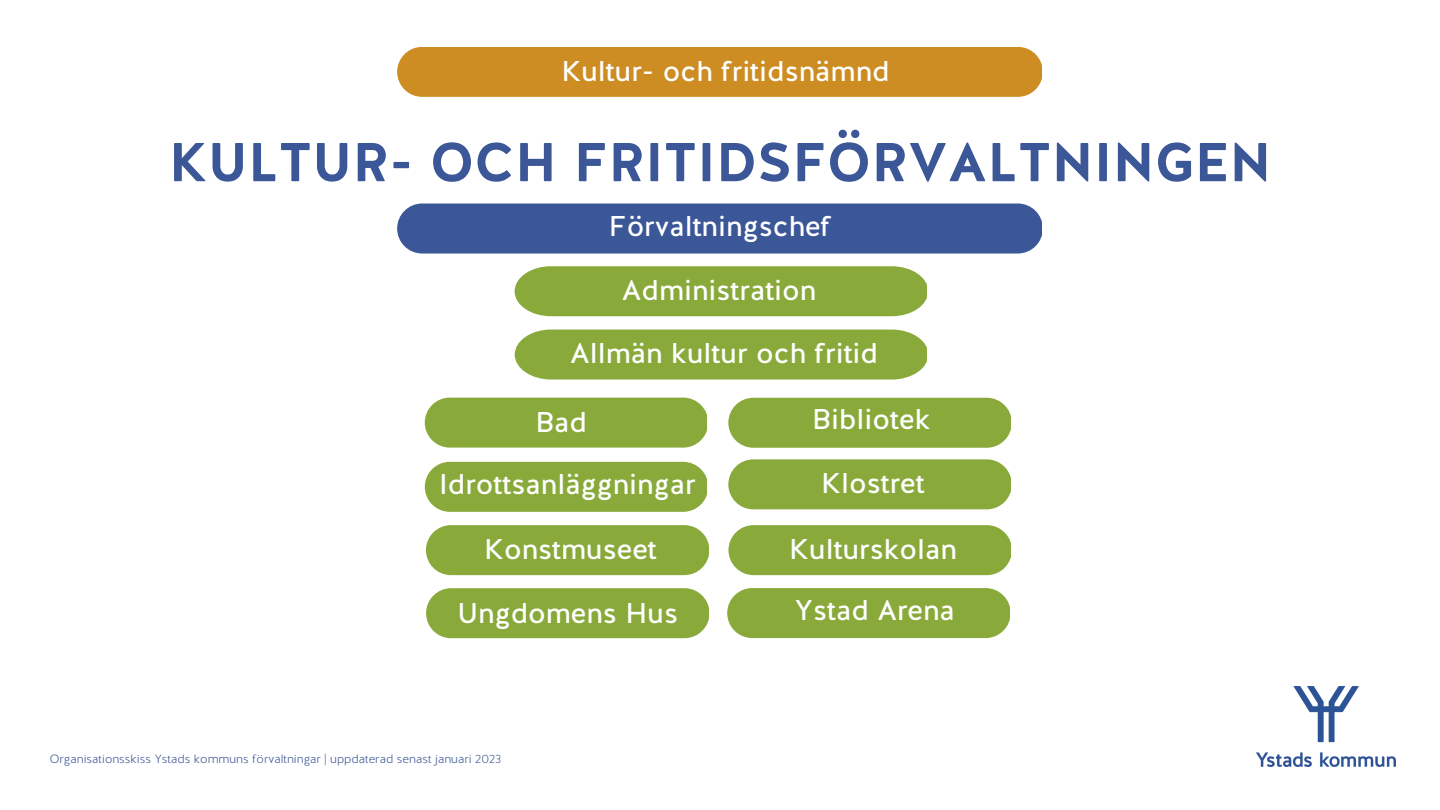
<style>
.page{position:relative;width:1440px;height:810px;background:#fff}
.page>*{position:absolute;margin:0;border:0;box-sizing:border-box;transform-origin:0 0}
.t1{font:700 54.6px "Halis R";color:#3c5797}
.t2{font:28.9px "Halis R";color:#fff}
.t3{font:28.6px "Halis R";color:#fff}
.t4{font:300 12px "Halis R";color:#3c5797}
</style>
<div class="page">
<div style="left:397px;top:47px;width:645px;height:50px;background:#ce8d22"></div>
<div style="left:397px;top:204px;width:645px;height:50px;background:#3c5797"></div>
<div style="left:728px;top:398px;width:283px;height:50px;background:#89aa3b"></div>
<div style="left:426px;top:588px;width:282px;height:50px;background:#89aa3b"></div>
<div style="left:728px;top:525px;width:283px;height:50px;background:#89aa3b"></div>
<div style="left:727px;top:588px;width:283px;height:50px;background:#89aa3b"></div>
<div style="left:426px;top:525px;width:282px;height:50px;background:#89aa3b"></div>
<div style="left:425px;top:462px;width:282px;height:50px;background:#89aa3b"></div>
<img style="left:1256px;top:686px;width:139px;height:81px">
<div style="left:728px;top:459px;width:283px;height:50px;background:#89aa3b"></div>
<div style="left:515px;top:266px;width:412px;height:50px;background:#89aa3b"></div>
<div style="left:425px;top:398px;width:282px;height:50px;background:#89aa3b"></div>
<div style="left:515px;top:330px;width:412px;height:50px;background:#89aa3b"></div>
<p class="t3" style="left:561px;top:52px;width:330px">Kultur- och fritidsnämnd</p>
<h1 class="t1" style="left:169px;top:127px;width:1104px">KULTUR- OCH FRITIDSFÖRVALTNINGEN</h1>
<p class="t3" style="left:609px;top:207px;width:224px">Förvaltningschef</p>
<p class="t3" style="left:622px;top:272px;width:196px">Administration</p>
<p class="t3" style="left:570px;top:335px;width:309px">Allmän kultur och fritid</p>
<p class="t3" style="left:535px;top:404px;width:53px">Bad</p>
<p class="t3" style="left:812px;top:400px;width:120px">Bibliotek</p>
<p class="t3" style="left:439px;top:465px;width:258px">Idrottsanläggningar</p>
<p class="t3" style="left:821px;top:465px;width:105px">Klostret</p>
<p class="t2" style="left:555px;top:516px;width:106px">Ystad G</p>
<p class="t3" style="left:484px;top:530px;width:174px">Konstmuseet</p>
<p class="t3" style="left:789px;top:530px;width:169px">Kulturskolan</p>
<p class="t3" style="left:457px;top:594px;width:222px">Ungdomens Hus</p>
<p class="t3" style="left:795px;top:591px;width:162px">Ystad Arena</p>
<p class="t4" style="left:50px;top:751px;width:453px">Organisationsskiss Ystads kommuns förvaltningar | uppdaterad senast januari 2023</p>
</div>
